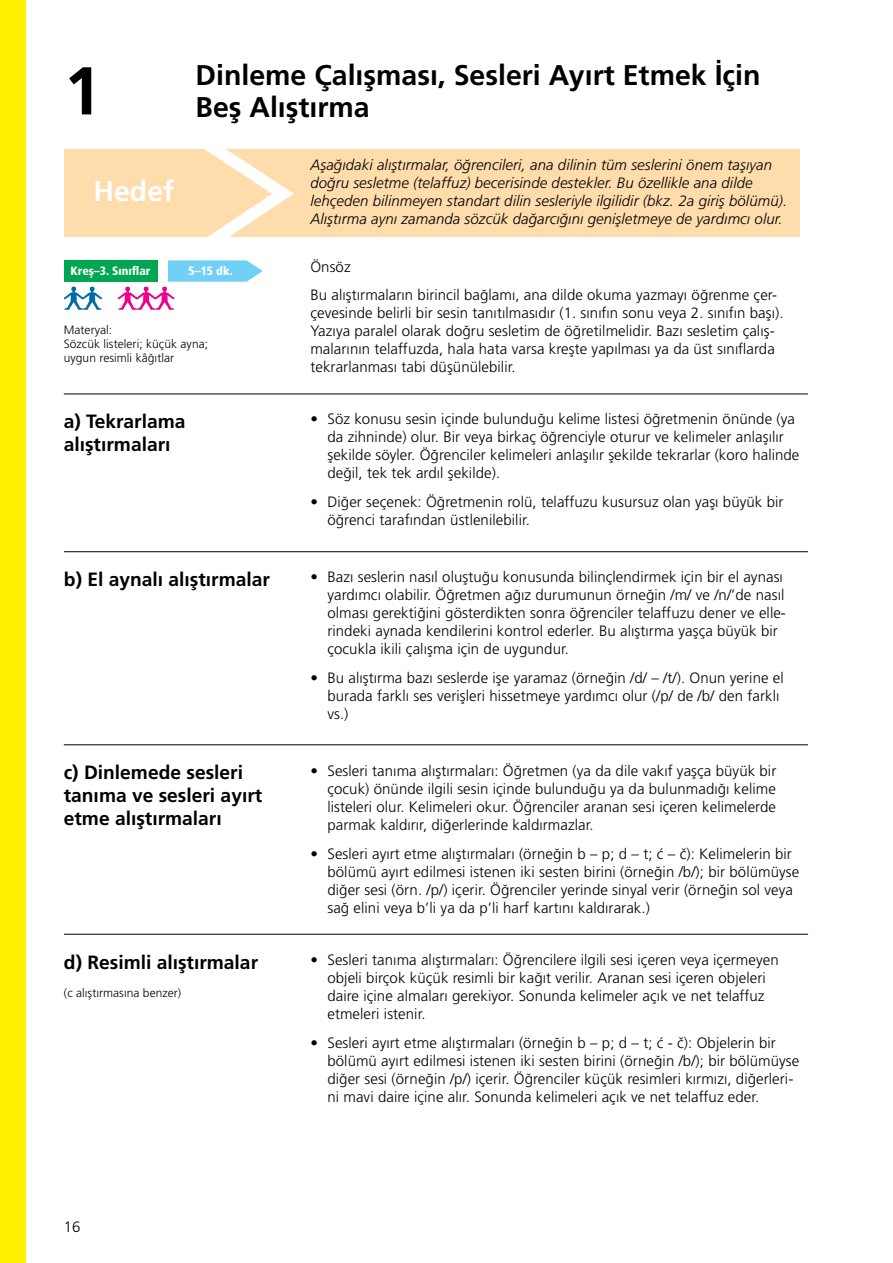
<style>
.page{position:relative;width:893px;height:1263px;background:#fff}
.page>*{position:absolute;margin:0;border:0;box-sizing:border-box;transform-origin:0 0}
.t1{font:700 67.5px "Frutiger LT Pro";color:#000}
.t2{font:700 28.5px "Frutiger LT Pro";color:#000}
.t3{font:700 28.5px "Frutiger LT Pro";color:#fff}
.t4{font:700 19.2px/23.1px "Frutiger LT Pro";color:#000}
.t5{font:300 15px/18px "Frutiger LT Pro";letter-spacing:.005em;color:#000}
.t6{font:italic 300 15px/18px "Frutiger LT Pro";letter-spacing:.005em;color:#000}
.t7{font:300 12px/14.4px "Frutiger LT Pro";letter-spacing:.005em;color:#000}
.t8{font:900 condensed 12px "Frutiger LT Pro";color:#fff}
</style>
<div class="page">
<div style="left:64px;top:149px;width:735px;height:88px;background:#ffdcac"></div>
<div style="left:64px;top:260px;width:93px;height:22px;background:#00a651"></div>
<hr style="left:64px;top:394px;width:744px;height:1px;background:#000">
<hr style="left:64px;top:551px;width:744px;height:1px;background:#000">
<hr style="left:64px;top:744px;width:744px;height:1px;background:#000">
<svg style="left:118px;top:149px;width:176px;height:161px"></svg>
<svg style="left:64px;top:287px;width:38px;height:23px"></svg>
<hr style="left:64px;top:934px;width:744px;height:1px;background:#000">
<div style="left:0;top:0;width:26px;height:1263px;background:#fff200"></div>
<h1 class="t1" style="left:64px;top:51px;width:39px">1</h1>
<h2 class="t3" style="left:94px;top:175px;width:82px">Hedef</h2>
<h2 class="t2" style="left:196px;top:59px;width:566px">Dinleme Çalışması, Sesleri Ayırt Etmek İçin</h2>
<h2 class="t2" style="left:196px;top:90px;width:176px">Beş Alıştırma</h2>
<p class="t6" style="left:310px;top:155px;width:478px">Aşağıdaki alıştırmalar, öğrencileri, ana dilinin tüm seslerini önem taşıyan doğru sesletme (telaffuz) becerisinde destekler. Bu özellikle ana dilde lehçeden bilinmeyen standart dilin sesleriyle ilgilidir (bkz. 2a giriş bölümü).<br>Alıştırma aynı zamanda sözcük dağarcığını genişletmeye de yardımcı olur.</p>
<p class="t8" style="left:71px;top:264px;width:81px">Kreş–3. Sınıflar</p>
<p class="t5" style="left:310px;top:252px;width:468px;line-height:28.7px">Önsöz<br>Bu alıştırmaların birincil bağlamı, ana dilde okuma yazmayı öğrenme çer-</p>
<p class="t5" style="left:310px;top:304px;width:475px">çevesinde belirli bir sesin tanıtılmasıdır (1. sınıfın sonu veya 2. sınıfın başı).<br>Yazıya paralel olarak doğru sesletim de öğretilmelidir. Bazı sesletim çalış&shy;malarının telaffuzda, hala hata varsa kreşte yapılması ya da üst sınıflarda tekrarlanması tabi düşünülebilir.</p>
<p class="t5" style="left:327px;top:410px;width:474px;text-indent:-17px">• Söz konusu sesin içinde bulunduğu kelime listesi öğretmenin önünde (ya da zihninde) olur. Bir veya birkaç öğrenciyle oturur ve kelimeler anlaşılır şekilde söyler. Öğrenciler kelimeleri anlaşılır şekilde tekrarlar (koro halinde değil, tek tek ardıl şekilde).</p>
<p class="t5" style="left:327px;top:493px;width:458px;text-indent:-17px">• Diğer seçenek: Öğretmenin rolü, telaffuzu kusursuz olan yaşı büyük bir öğrenci tarafından üstlenilebilir.</p>
<p class="t8" style="left:188px;top:264px;width:46px">5–15 dk.</p>
<p class="t7" style="left:64px;top:322px;width:146px">Materyal:<br>Sözcük listeleri; küçük ayna; uygun resimli kâğıtlar</p>
<p class="t4" style="left:64px;top:410px;width:123px">a) Tekrarlama alıştırmaları</p>
<p class="t4" style="left:64px;top:568px;width:207px">b) El aynalı alıştırmalar</p>
<p class="t4" style="left:64px;top:761px;width:200px">c) Dinlemede sesleri tanıma ve sesleri ayırt etme alıştırmaları</p>
<p class="t4" style="left:64px;top:950px;width:196px">d) Resimli alıştırmalar</p>
<p class="t7" style="left:64px;top:986px;width:119px">(c alıştırmasına benzer)</p>
<p class="t5" style="left:327px;top:568px;width:460px;text-indent:-17px">• Bazı seslerin nasıl oluştuğu konusunda bilinçlendirmek için bir el aynası yardımcı olabilir. Öğretmen ağız durumunun örneğin /m/ ve /n/’de nasıl olması gerektiğini gösterdikten sonra öğrenciler telaffuzu dener ve elle&shy;rindeki aynada kendilerini kontrol ederler. Bu alıştırma yaşça büyük bir çocukla ikili çalışma için de uygundur.</p>
<p class="t5" style="left:327px;top:669px;width:458px;text-indent:-17px">• Bu alıştırma bazı seslerde işe yaramaz (örneğin /d/ – /t/). Onun yerine el burada farklı ses verişleri hissetmeye yardımcı olur (/p/ de /b/ den farklı vs.)</p>
<p class="t5" style="left:327px;top:762px;width:450px;text-align:justify;text-indent:-17px">• Sesleri tanıma alıştırmaları: Öğretmen (ya da dile vakıf yaşça büyük bir çocuk) önünde ilgili sesin içinde bulunduğu ya da bulunmadığı kelime listeleri olur. Kelimeleri okur. Öğrenciler aranan sesi içeren kelimelerde parmak kaldırır, diğerlerinde kaldırmazlar.</p>
<p class="t5" style="left:327px;top:845px;width:473px;text-indent:-17px">• Sesleri ayırt etme alıştırmaları (örneğin b – p; d – t; ć – č): Kelimelerin bir bölümü ayırt edilmesi istenen iki sesten birini (örneğin /b/); bir bölümüyse diğer sesi (örn. /p/) içerir. Öğrenciler yerinde sinyal verir (örneğin sol veya sağ elini veya b’li ya da p’li harf kartını kaldırarak.)</p>
<p class="t5" style="left:327px;top:951px;width:453px;text-indent:-17px">• Sesleri tanıma alıştırmaları: Öğrencilere ilgili sesi içeren veya içermeyen objeli birçok küçük resimli bir kağıt verilir. Aranan sesi içeren objeleri daire içine almaları gerekiyor. Sonunda kelimeler açık ve net telaffuz etmeleri istenir.</p>
<p class="t5" style="left:327px;top:1033px;width:473px;text-indent:-17px">• Sesleri ayırt etme alıştırmaları (örneğin b – p; d – t; ć - č): Objelerin bir bölümü ayırt edilmesi istenen iki sesten birini (örneğin /b/); bir bölümüyse diğer sesi (örneğin /p/) içerir. Öğrenciler küçük resimleri kırmızı, diğerleri&shy;ni mavi daire içine alır. Sonunda kelimeleri açık ve net telaffuz eder.</p>
<p class="t5" style="left:64px;top:1217px;width:18px">16</p>
</div>
